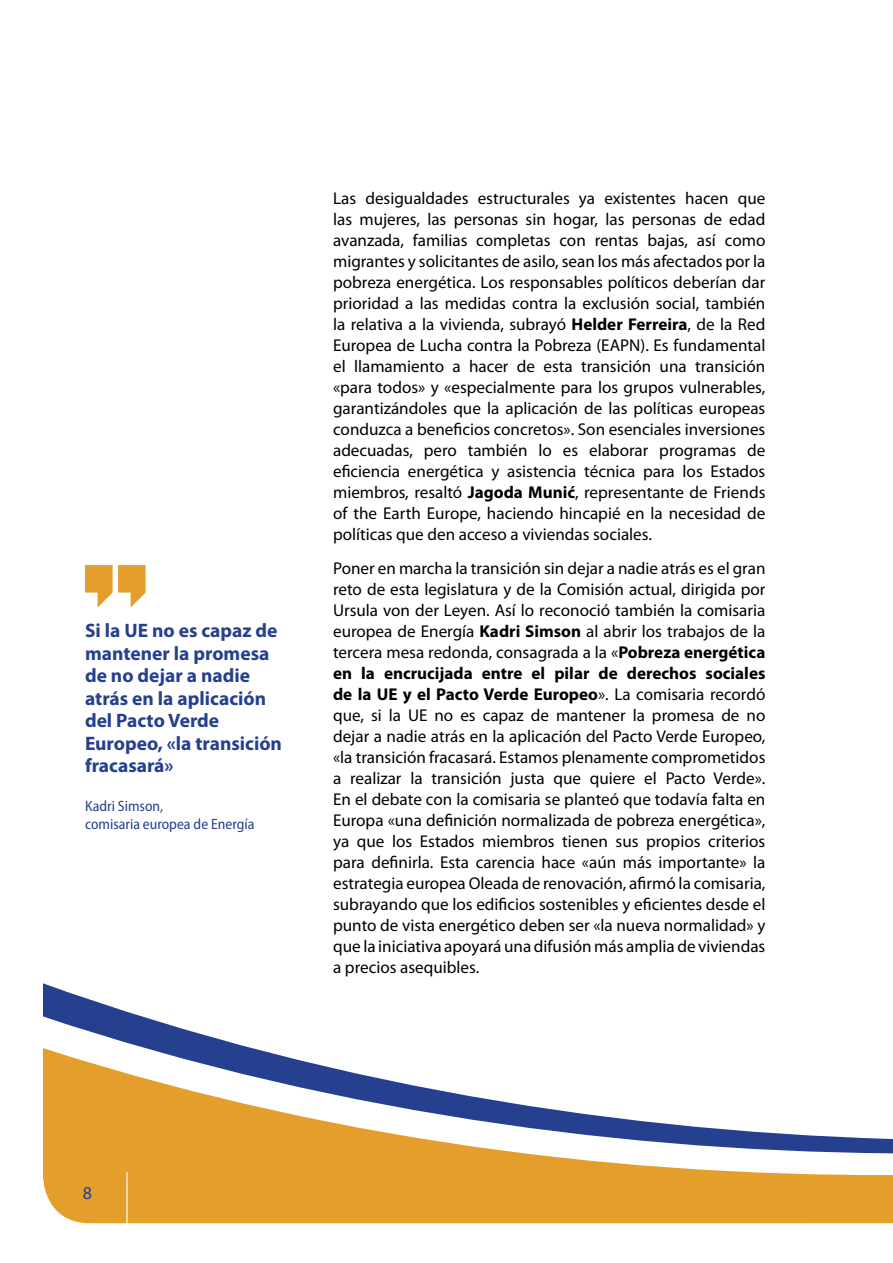
<style>
.page{position:relative;width:893px;height:1263px;background:#fff}
.page>*{position:absolute;margin:0;border:0;box-sizing:border-box;transform-origin:0 0}
.t1{font:700 19.5px/22.5px "Myriad Pro";color:#25408f}
.t2{font:18px "Myriad Pro";color:#25408f}
.body_text{font:17.1px/21px "Myriad Pro";color:#000;text-align:justify}
.t3{font:semi-condensed 15px/18px "Myriad Pro";color:#25408f}
.s1{font-weight:700}
</style>
<div class="page">
<svg style="left:42px;top:607px;width:851px;height:617px"></svg>
<svg style="left:85px;top:565px;width:61px;height:42px"></svg>
<p class="t1" style="left:85px;top:619px;width:199px">Si la UE no es capaz de mantener la promesa de no dejar a nadie atrás en la aplicación del Pacto Verde<br>Europeo, «la transición fracasará»</p>
<p class="t3" style="left:85px;top:798px;width:171px">Kadri Simson,<br>comisaria europea de Energía</p>
<p class="body_text" style="left:333px;top:188px;width:434px">Las desigualdades estructurales ya existentes hacen que las mujeres, las personas sin hogar, las personas de edad avanzada, familias completas con rentas bajas, así como migrantes y solicitantes de asilo, sean los más afectados por la pobreza energética. Los responsables políticos deberían dar prioridad a las medidas contra la exclusión social, también la relativa a la vivienda, subrayó <span class="s1">Helder Ferreira</span>, de la Red Europea de Lucha contra la Pobreza (EAPN). Es fundamental el llamamiento a hacer de esta transición una transición «para todos» y «especialmente para los grupos vulnerables, garantizándoles que la aplicación de las políticas europeas conduzca a beneficios concretos». Son esenciales inversiones adecuadas, pero también lo es elaborar programas de eficiencia energética y asistencia técnica para los Estados miembros, resaltó <span class="s1">Jagoda Munić</span>, representante de Friends of the Earth Europe, haciendo hincapié en la necesidad de políticas que den acceso a viviendas sociales.</p>
<p class="body_text" style="left:333px;top:558px;width:434px">Poner en marcha la transición sin dejar a nadie atrás es el gran reto de esta legislatura y de la Comisión actual, dirigida por Ursula von der Leyen. Así lo reconoció también la comisaria europea de Energía <span class="s1">Kadri Simson</span> al abrir los trabajos de la tercera mesa redonda, consagrada a la «<span class="s1">Pobreza energética en la encrucijada entre el pilar de derechos sociales de la UE y el Pacto Verde Europeo</span>». La comisaria recordó que, si la UE no es capaz de mantener la promesa de no dejar a nadie atrás en la aplicación del Pacto Verde Europeo, «la transición fracasará. Estamos plenamente comprometidos a realizar la transición justa que quiere el Pacto Verde».<br>En el debate con la comisaria se planteó que todavía falta en Europa «una definición normalizada de pobreza energética», ya que los Estados miembros tienen sus propios criterios para definirla. Esta carencia hace «aún más importante» la estrategia europea Oleada de renovación, afirmó la comisaria, subrayando que los edificios sostenibles y eficientes desde el punto de vista energético deben ser «la nueva normalidad» y que la iniciativa apoyará una difusión más amplia de viviendas a precios asequibles.</p>
<p class="t2" style="left:83px;top:1183px;width:11px">8</p>
</div>
